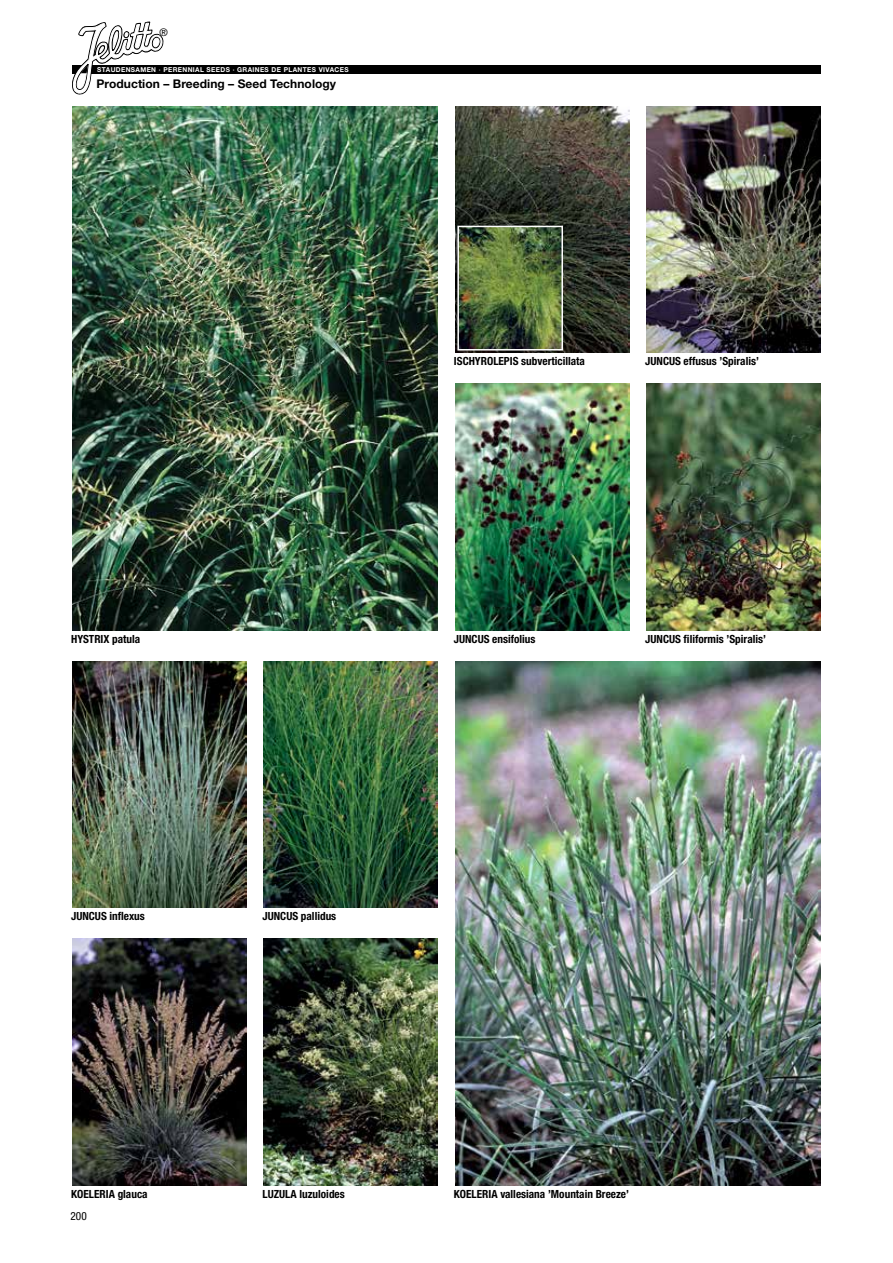
<style>
.page{position:relative;width:893px;height:1263px;background:#fff}
.page>*{position:absolute;margin:0;border:0;box-sizing:border-box;transform-origin:0 0}
.t1{font:700 12px "Helvetica Neue LT Std";letter-spacing:.005em;color:#000}
.t2{font:700 condensed 11.25px "Helvetica Neue LT Std";color:#000}
.t3{font:condensed 11.25px "Helvetica Neue LT Std";color:#000}
.t4{font:10.5px "Helvetica Neue LT Std";color:#000}
.t5{font:700 6.75px "Helvetica Neue LT";letter-spacing:.055em;color:#fff}
</style>
<div class="page">
<div style="left:72px;top:65px;width:749px;height:8px;background:#000"></div>
<svg style="left:72px;top:21px;width:92px;height:74px"></svg>
<img style="left:72px;top:106px;width:366px;height:524px">
<img style="left:72px;top:661px;width:175px;height:247px">
<img style="left:72px;top:939px;width:175px;height:246px">
<img style="left:264px;top:661px;width:174px;height:247px">
<img style="left:264px;top:939px;width:174px;height:246px">
<img style="left:455px;top:384px;width:174px;height:246px">
<img style="left:455px;top:661px;width:366px;height:524px">
<img style="left:455px;top:106px;width:174px;height:247px">
<img style="left:646px;top:384px;width:175px;height:246px">
<img style="left:460px;top:229px;width:100px;height:118px">
<div style="left:457px;top:226px;width:106px;height:124px;border:2px solid #fff"></div>
<img style="left:646px;top:106px;width:175px;height:247px">
<p class="t4" style="left:159px;top:26px;width:10px">®</p>
<p class="t5" style="left:97px;top:65px;width:253px">STAUDENSAMEN · PERENNIAL SEEDS · GRAINES DE PLANTES VIVACES</p>
<p class="t1" style="left:97px;top:76px;width:241px">Production – Breeding – Seed Technology</p>
<p class="t2" style="left:454px;top:354px;width:132px">ISCHYROLEPIS subverticillata</p>
<p class="t2" style="left:645px;top:354px;width:115px">JUNCUS effusus ’Spiralis’</p>
<p class="t2" style="left:71px;top:632px;width:71px">HYSTRIX patula</p>
<p class="t2" style="left:454px;top:632px;width:83px">JUNCUS ensifolius</p>
<p class="t2" style="left:645px;top:632px;width:122px">JUNCUS filiformis ’Spiralis’</p>
<p class="t2" style="left:71px;top:909px;width:75px">JUNCUS inflexus</p>
<p class="t2" style="left:263px;top:909px;width:75px">JUNCUS pallidus</p>
<p class="t2" style="left:71px;top:1187px;width:78px">KOELERIA glauca</p>
<p class="t3" style="left:71px;top:1209px;width:18px">200</p>
<p class="t2" style="left:263px;top:1187px;width:84px">LUZULA luzuloides</p>
<p class="t2" style="left:454px;top:1187px;width:177px">KOELERIA vallesiana ’Mountain Breeze’</p>
</div>
